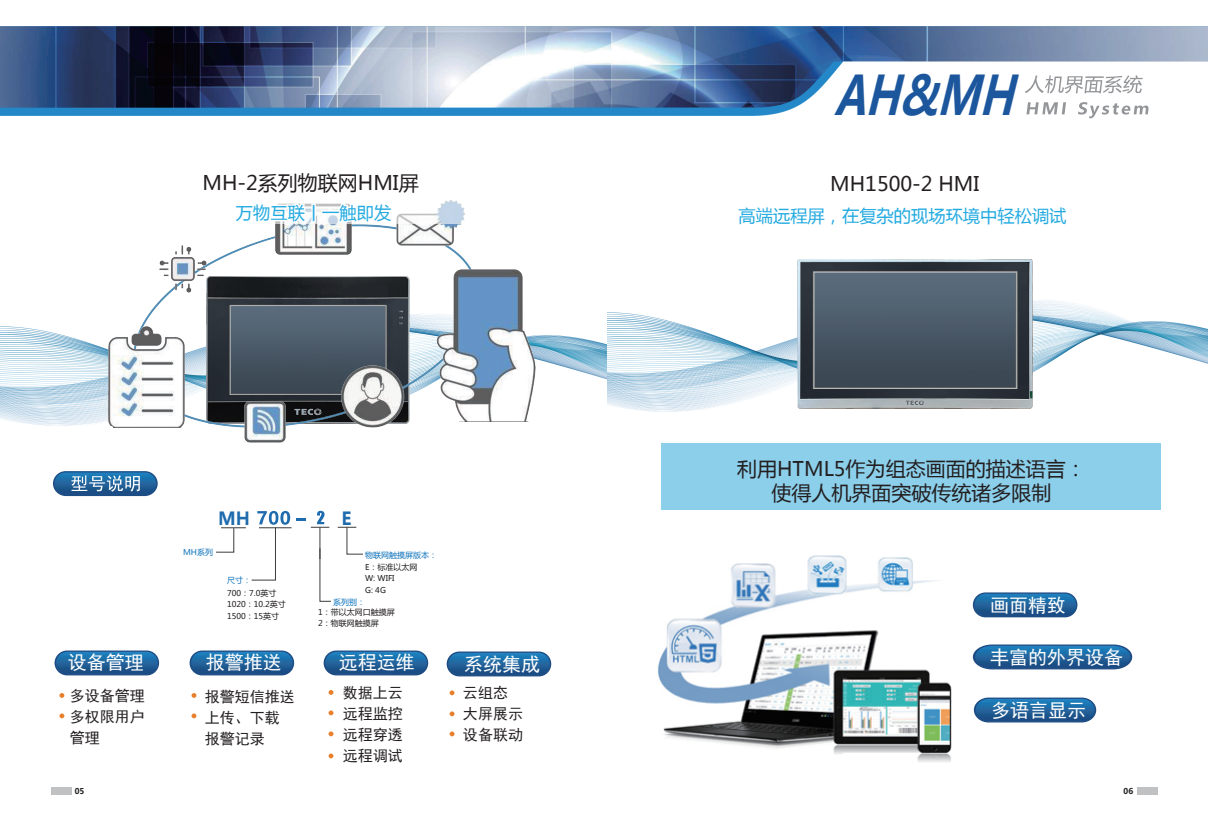
<style>
.page{position:relative;width:1208px;height:823px;background:#fff}
.page>*{position:absolute;margin:0;border:0;box-sizing:border-box;transform-origin:0 0}
.t1{font:italic 700 53.9px "Microsoft Ya Hei";color:#1c569d;scale:.77 1}
.t2{font:20px/24px "Microsoft Ya Hei";color:#231f20;text-align:center}
.t3{font:19px "Sim Hei";color:#fff}
.t4{font:700 18px "Microsoft Ya Hei";color:#1e6bae;scale:.95 1}
.t5{font:17.3px "Microsoft Ya Hei";color:#24aae1}
.t6{font:15px/21px "Sim Hei";color:#231f20;text-align:justify}
.t7{font:8px/11.6px "Microsoft Ya Hei";color:#231f20}
.t8{font:8px "Microsoft Ya Hei";color:#1074bc}
.t9{font:700 8px "Microsoft Ya Hei";color:#231f20}
</style>
<div class="page">
<img style="left:657px;top:555px;width:295px;height:207px">
<img style="left:1px;top:326px;width:605px;height:102px">
<img style="left:141px;top:226px;width:337px;height:201px">
<img style="left:159px;top:246px;width:47px;height:46px">
<img style="left:432px;top:269px;width:104px;height:152px">
<img style="left:342px;top:365px;width:67px;height:62px">
<img style="left:270px;top:226px;width:81px;height:28px">
<img style="left:396px;top:224px;width:69px;height:22px">
<img style="left:245px;top:401px;width:41px;height:41px">
<img style="left:105px;top:326px;width:79px;height:101px">
<img style="left:607px;top:300px;width:601px;height:112px">
<svg style="left:53px;top:471px;width:105px;height:24px;background:#4a80ae"></svg>
<div style="left:1137px;top:786px;width:20px;height:7px;background:#bfc1c3"></div>
<div style="left:51px;top:786px;width:20px;height:7px;background:#bfc1c3"></div>
<img style="left:0;top:27px;width:1208px;height:89px">
<svg style="left:1024px;top:75px;width:118px;height:18px"></svg>
<svg style="left:1026px;top:102px;width:40px;height:12px"></svg>
<svg style="left:1078px;top:102px;width:70px;height:16px"></svg>
<img style="left:797px;top:260px;width:235px;height:148px">
<svg style="left:275px;top:203px;width:146px;height:23px"></svg>
<svg style="left:216px;top:510px;width:74px;height:70px"></svg>
<hr style="left:259px;top:527px;width:32px;height:1px;background:#3e3b3a">
<svg style="left:338px;top:526px;width:25px;height:28px"></svg>
<svg style="left:296px;top:510px;width:35px;height:91px"></svg>
<svg style="left:55px;top:650px;width:104px;height:25px;background:#2d6ca1"></svg>
<svg style="left:59px;top:693px;width:5px;height:4px"></svg>
<svg style="left:59px;top:713px;width:5px;height:4px"></svg>
<svg style="left:190px;top:650px;width:104px;height:25px;background:#2d6ca1"></svg>
<svg style="left:191px;top:693px;width:5px;height:4px"></svg>
<svg style="left:191px;top:713px;width:5px;height:4px"></svg>
<svg style="left:328px;top:690px;width:5px;height:4px"></svg>
<svg style="left:328px;top:753px;width:5px;height:5px"></svg>
<svg style="left:328px;top:731px;width:5px;height:4px"></svg>
<svg style="left:328px;top:710px;width:5px;height:4px"></svg>
<svg style="left:324px;top:650px;width:104px;height:25px;background:#2d6ca1"></svg>
<svg style="left:449px;top:731px;width:5px;height:5px"></svg>
<svg style="left:449px;top:711px;width:5px;height:4px"></svg>
<svg style="left:449px;top:690px;width:5px;height:4px"></svg>
<svg style="left:447px;top:651px;width:104px;height:25px;background:#2d6ca1"></svg>
<svg style="left:973px;top:592px;width:104px;height:25px;background:#2c6aa0"></svg>
<svg style="left:973px;top:644px;width:159px;height:25px;background:#2d6ca2"></svg>
<svg style="left:974px;top:697px;width:122px;height:25px;background:#2e6ca2"></svg>
<div style="left:661px;top:443px;width:499px;height:67px;background:#8ccfeb"></div>
<h2 class="t2" style="left:202px;top:170px;width:218px">MH-2系列物联网HMI屏</h2>
<h1 class="t1" style="left:834px;top:57px;width:257px">AH&amp;MH</h1>
<h2 class="t2" style="left:830px;top:171px;width:151px">MH1500-2 HMI</h2>
<h3 class="t5" style="left:236px;top:201px;width:157px">万物互联丨一触即发</h3>
<h3 class="t5" style="left:738px;top:204px;width:329px">高端远程屏，在复杂的现场环境中轻松调试</h3>
<h3 class="t3" style="left:68px;top:652px;width:77px">设备管理</h3>
<h3 class="t6" style="left:70px;top:685px;width:76px">多设备管理多权限用户管理</h3>
<h3 class="t4" style="left:218px;top:505px;width:35px">MH</h3>
<p class="t8" style="left:183px;top:547px;width:31px">MH系列</p>
<p class="t8" style="left:227px;top:574px;width:25px">尺寸：</p>
<p class="t7" style="left:227px;top:586px;width:60px">700：7.0英寸<br>1020：10.2英寸<br>1500：15英寸</p>
<h3 class="t3" style="left:206px;top:652px;width:77px">报警推送</h3>
<h3 class="t6" style="left:205px;top:686px;width:91px;text-align:left">报警短信推送上传、下载报警记录</h3>
<h3 class="t4" style="left:341px;top:505px;width:12px">E</h3>
<p class="t8" style="left:365px;top:549px;width:73px">物联网触摸屏版本：</p>
<p class="t7" style="left:365px;top:560px;width:54px">E：标准以太网<br>W: WIFI<br>G: 4G</p>
<p class="t8" style="left:333px;top:596px;width:33px">系列别：</p>
<p class="t7" style="left:318px;top:605px;width:78px">1：带以太网口触摸屏<br>2：物联网触摸屏</p>
<h3 class="t3" style="left:339px;top:652px;width:77px">远程运维</h3>
<h3 class="t6" style="left:343px;top:682px;width:61px">数据上云远程监控远程穿透远程调试</h3>
<h3 class="t3" style="left:464px;top:654px;width:77px">系统集成</h3>
<h3 class="t6" style="left:463px;top:682px;width:62px;text-align:left">云组态大屏展示设备联动</h3>
<h2 class="t2" style="left:737px;top:456px;width:350px">利用HTML5作为组态画面的描述语言：使得人机界面突破传统诸多限制</h2>
<h3 class="t3" style="left:990px;top:595px;width:78px">画面精致</h3>
<h3 class="t3" style="left:990px;top:647px;width:135px">丰富的外界设备</h3>
<h3 class="t3" style="left:991px;top:700px;width:97px">多语言显示</h3>
<p class="t9" style="left:75px;top:785px;width:11px">05</p>
<p class="t9" style="left:1123px;top:785px;width:11px">06</p>
</div>
